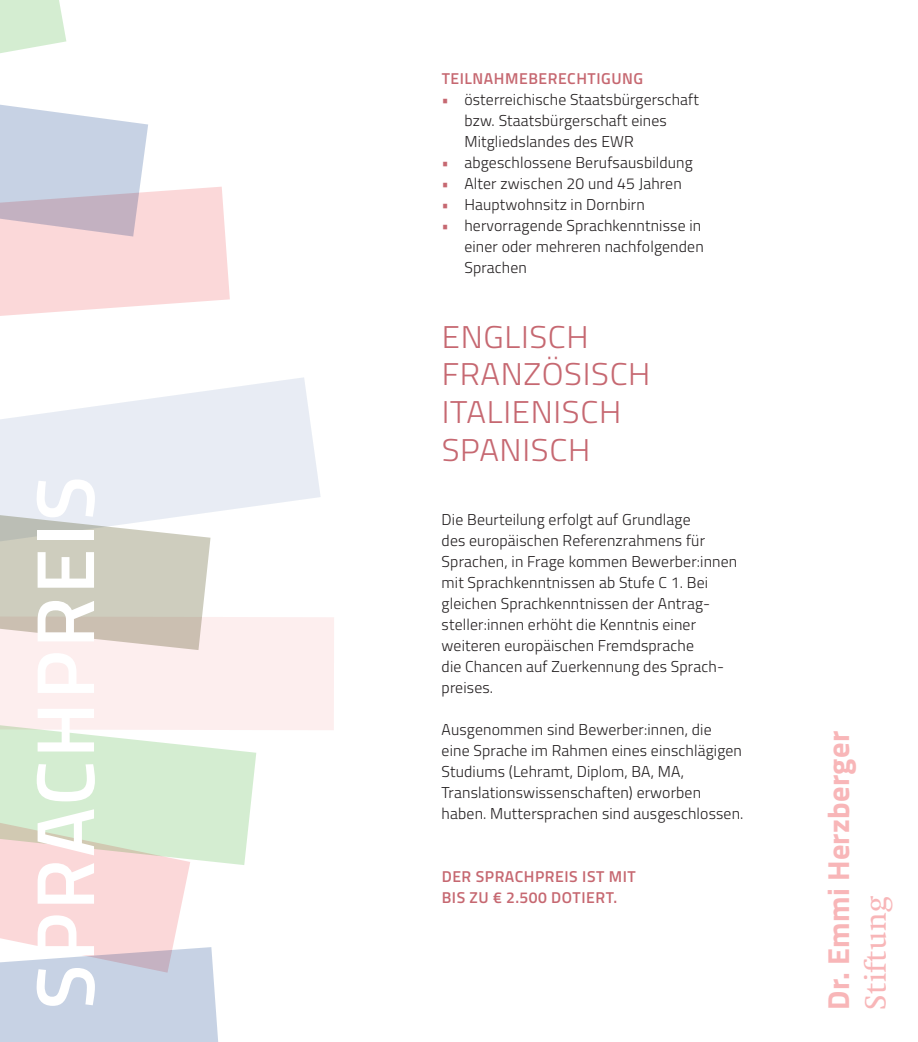
<style>
.page{position:relative;width:918px;height:1042px;background:#fff}
.page>*{position:absolute;margin:0;border:0;box-sizing:border-box;transform-origin:0 0}
.t1{font:600 82.42px "Titillium";letter-spacing:.035em;color:#fff}
.t2{font:300 31.5px/37.8px "Titillium";letter-spacing:.02em;color:#c66871;scale:1.05 1}
.t3{font:700 30.45px "Titillium";letter-spacing:.01em;color:#f8b6b8}
.t4{font:30.45px "Swift LT Pro";letter-spacing:.01em;color:#f8b6b8}
.t5{font:300 15.75px/21px "Titillium";letter-spacing:.01em;color:#231f20}
.t6{font:600 15.75px/21px "Titillium";letter-spacing:.035em;color:#c66871}
.s1{color:#c66871}
</style>
<div class="page">
<div style="left:0;top:865px;width:190px;height:82px;background:#fbd8d9"></div>
<svg style="left:0;top:730px;width:256px;height:135px;background:#daebd4"></svg>
<svg style="left:0;top:574px;width:334px;height:156px;background:#f0e6e2"></svg>
<svg style="left:0;top:0;width:230px;height:316px"></svg>
<svg style="left:0;top:947px;width:218px;height:95px;background:#ccd3e3"></svg>
<svg style="left:0;top:377px;width:321px;height:197px;fill:#e8ecf4"></svg>
<h1 class="t1" style="left:3px;top:1009px;width:535px;rotate:-90deg">SPRACHPREIS</h1>
<p class="t6" style="left:442px;top:67px;width:203px">TEILNAHMEBERECHTIGUNG</p>
<p class="t5" style="left:464px;top:88px;width:236px;text-indent:-23px"><span class="s1">•</span> österreichische Staatsbürgerschaft bzw. Staatsbürgerschaft eines<br>Mitgliedslandes des EWR</p>
<p class="t5" style="left:441px;top:151px;width:253px"><span class="s1">•</span> abgeschlossene Berufsausbildung</p>
<p class="t5" style="left:441px;top:172px;width:242px"><span class="s1">•</span> Alter zwischen 20 und 45 Jahren</p>
<p class="t5" style="left:441px;top:193px;width:205px"><span class="s1">•</span> Hauptwohnsitz in Dornbirn</p>
<p class="t5" style="left:464px;top:214px;width:241px;text-indent:-23px"><span class="s1">•</span> hervorragende Sprachkenntnisse in einer oder mehreren nachfolgenden<br>Sprachen</p>
<h2 class="t2" style="left:442px;top:316px;width:200px">ENGLISCH<br>FRANZÖSISCH<br>ITALIENISCH<br>SPANISCH</h2>
<p class="t5" style="left:441px;top:508px;width:297px">Die Beurteilung erfolgt auf Grundlage<br>des europäischen Referenzrahmens für Sprachen, in Frage kommen Bewerber:innen mit Sprachkenntnissen ab Stufe C 1. Bei gleichen Sprachkenntnissen der Antrag&shy;steller:innen erhöht die Kenntnis einer weiteren europäischen Fremdsprache<br>die Chancen auf Zuerkennung des Sprach&shy;preises.</p>
<p class="t5" style="left:441px;top:718px;width:303px">Ausgenommen sind Bewerber:innen, die eine Sprache im Rahmen eines einschlägigen Studiums (Lehramt, Diplom, BA, MA, Translationswissenschaften) erworben haben. Muttersprachen sind ausgeschlossen.</p>
<p class="t6" style="left:442px;top:865px;width:196px">DER SPRACHPREIS IST MIT<br>BIS ZU € 2.500 DOTIERT.</p>
<h3 class="t3" style="left:815px;top:1009px;width:280px;rotate:-90deg">Dr. Emmi Herzberger</h3>
<h3 class="t4" style="left:857px;top:1009px;width:115px;rotate:-90deg">Stiftung</h3>
</div>
